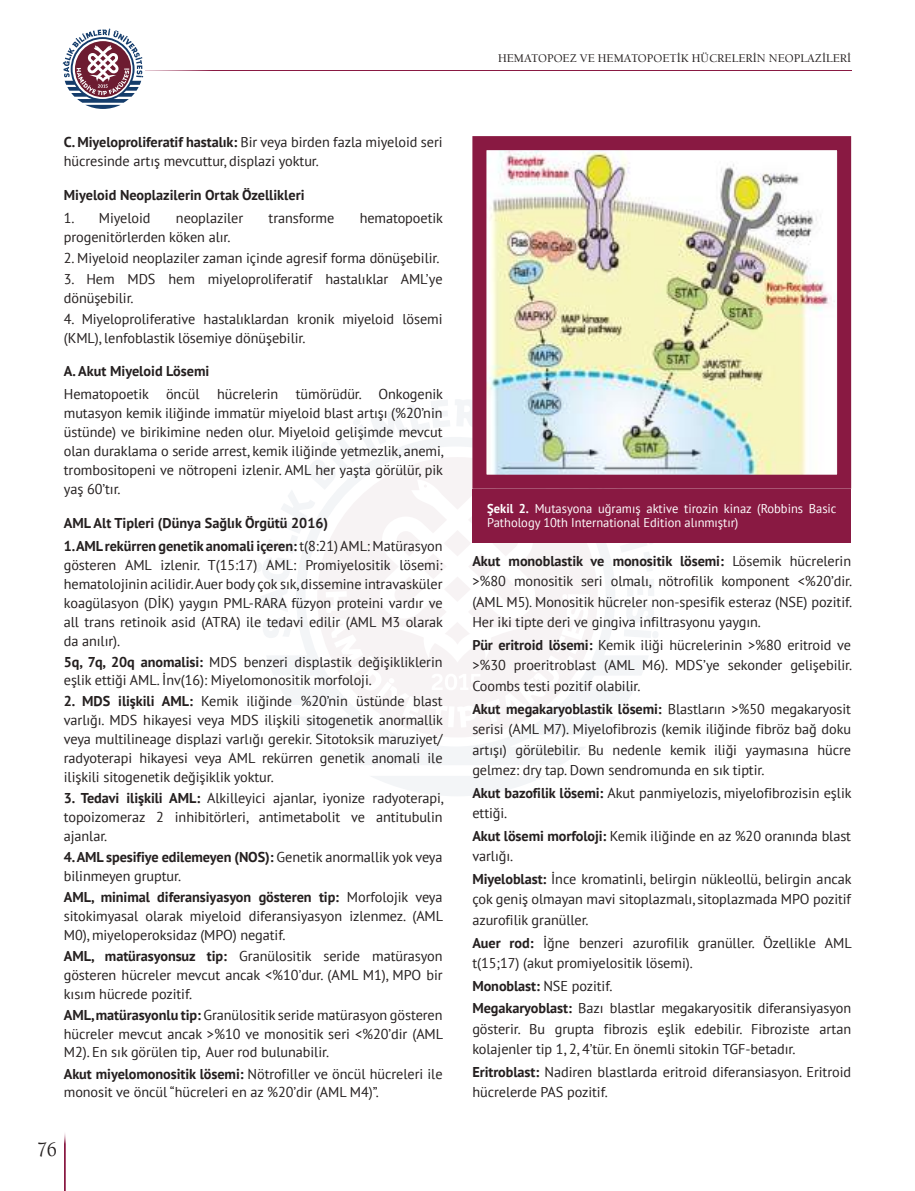
<style>
.page{position:relative;width:915px;height:1191px;background:#fff}
.page>*{position:absolute;margin:0;border:0;box-sizing:border-box;transform-origin:0 0}
.t1{font:21px "Berkeley Regular Tr";color:#241f1f;scale:.92 1}
.t2{font:14.25px/18.9px "PT Sans";letter-spacing:-.005em;color:#241f1f}
.t3{font:700 14.25px "PT Sans";color:#241f1f}
.t4{font:12.75px/14.2px "PT Sans";color:#fff}
.t5{font:12px "Berkeley Regular Tr";color:#241f1f}
.s1{font-weight:700}
</style>
<div class="page">
<hr style="left:85px;top:70px;width:765px;height:1px;background:#891942">
<svg style="left:63px;top:29px;width:80px;height:80px"></svg>
<hr style="left:64px;top:1131px;width:1px;height:60px;background:#891942">
<img style="left:465px;top:136px;width:387px;height:360px">
<div style="left:472px;top:489px;width:378px;height:53px;background:#891942"></div>
<p class="t5" style="left:498px;top:51px;width:354px">HEMATOPOEZ VE HEMATOPOETİK HÜCRELERİN NEOPLAZİLERİ</p>
<p class="t2" style="left:64px;top:132px;width:380px"><span class="s1">C. Miyeloproliferatif hastalık:</span> Bir veya birden fazla miyeloid seri hücresinde artış mevcuttur, displazi yoktur.</p>
<p class="t3" style="left:64px;top:185px;width:242px">Miyeloid Neoplazilerin Ortak Özellikleri</p>
<p class="t2" style="left:64px;top:208px;width:88px">1. Miyeloid</p>
<p class="t2" style="left:176px;top:208px;width:69px">neoplaziler</p>
<p class="t2" style="left:268px;top:208px;width:67px">transforme</p>
<p class="t2" style="left:359px;top:208px;width:85px">hematopoetik</p>
<p class="t2" style="left:64px;top:227px;width:168px">progenitörlerden köken alır.</p>
<p class="t2" style="left:64px;top:248px;width:377px">2. Miyeloid neoplaziler zaman içinde agresif forma dönüşebilir.</p>
<p class="t2" style="left:64px;top:269px;width:380px">3. Hem MDS hem miyeloproliferatif hastalıklar AML’ye dönüşebilir.</p>
<p class="t2" style="left:64px;top:309px;width:380px">4. Miyeloproliferative hastalıklardan kronik miyeloid lösemi (KML), lenfoblastik lösemiye dönüşebilir.</p>
<p class="t3" style="left:64px;top:362px;width:147px">A. Akut Miyeloid Lösemi</p>
<p class="t2" style="left:64px;top:385px;width:381px;text-align:justify">Hematopoetik öncül hücrelerin tümörüdür. Onkogenik mutasyon kemik iliğinde immatür miyeloid blast artışı (%20’nin üstünde) ve birikimine neden olur. Miyeloid gelişimde mevcut olan duraklama o seride arrest, kemik iliğinde yetmezlik, anemi, trombositopeni ve nötropeni izlenir. AML her yaşta görülür, pik yaş 60’tır.</p>
<p class="t3" style="left:64px;top:513px;width:266px">AML Alt Tipleri (Dünya Sağlık Örgütü 2016)</p>
<p class="t2" style="left:64px;top:536px;width:380px;text-align:justify"><span class="s1">1. AML rekürren genetik anomali içeren:</span> t(8:21) AML: Matürasyon gösteren AML izlenir. T(15:17) AML: Promiyelositik lösemi: hematolojinin acilidir. Auer body çok sık, dissemine intravasküler koagülasyon (DİK) yaygın PML-RARA füzyon proteini vardır ve all trans retinoik asid (ATRA) ile tedavi edilir (AML M3 olarak da anılır).</p>
<p class="t2" style="left:64px;top:652px;width:380px"><span class="s1">5q, 7q, 20q anomalisi:</span> MDS benzeri displastik değişikliklerin eşlik ettiği AML. İnv(16): Miyelomonositik morfoloji.</p>
<p class="t2" style="left:64px;top:691px;width:380px;text-align:justify"><span class="s1">2. MDS ilişkili AML:</span> Kemik iliğinde %20’nin üstünde blast varlığı. MDS hikayesi veya MDS ilişkili sitogenetik anormallik veya multilineage displazi varlığı gerekir. Sitotoksik maruziyet/ radyoterapi hikayesi veya AML rekürren genetik anomali ile ilişkili sitogenetik değişiklik yoktur.</p>
<p class="t2" style="left:64px;top:788px;width:381px;text-align:justify"><span class="s1">3. Tedavi ilişkili AML:</span> Alkilleyici ajanlar, iyonize radyoterapi, topoizomeraz 2 inhibitörleri, antimetabolit ve antitubulin ajanlar.</p>
<p class="t2" style="left:64px;top:847px;width:380px"><span class="s1">4. AML spesifiye edilemeyen (NOS):</span> Genetik anormallik yok veya bilinmeyen gruptur.</p>
<p class="t2" style="left:64px;top:887px;width:381px;text-align:justify"><span class="s1">AML, minimal diferansiyasyon gösteren tip:</span> Morfolojik veya sitokimyasal olarak miyeloid diferansiyasyon izlenmez. (AML M0), miyeloperoksidaz (MPO) negatif.</p>
<p class="t2" style="left:64px;top:946px;width:380px;text-align:justify"><span class="s1">AML, matürasyonsuz tip:</span> Granülositik seride matürasyon gösteren hücreler mevcut ancak &lt;%10’dur. (AML M1), MPO bir kısım hücrede pozitif.</p>
<p class="t2" style="left:64px;top:1004px;width:381px;text-align:justify"><span class="s1">AML, matürasyonlu tip:</span> Granülositik seride matürasyon gösteren hücreler mevcut ancak &gt;%10 ve monositik seri &lt;%20’dir (AML M2). En sık görülen tip, Auer rod bulunabilir.</p>
<p class="t2" style="left:64px;top:1063px;width:380px"><span class="s1">Akut miyelomonositik lösemi:</span> Nötrofiller ve öncül hücreleri ile monosit ve öncül “hücreleri en az %20’dir (AML M4)”.</p>
<h1 class="t1" style="left:37px;top:1136px;width:23px">76</h1>
<p class="t4" style="left:487px;top:501px;width:350px"><span class="s1">Şekil 2.</span> Mutasyona uğramış aktive tirozin kinaz (Robbins Basic<br>Pathology 10th International Edition alınmıştır)</p>
<p class="t2" style="left:472px;top:550px;width:381px;line-height:20.5px;text-align:justify"><span class="s1">Akut monoblastik ve monositik lösemi:</span> Lösemik hücrelerin &gt;%80 monositik seri olmalı, nötrofilik komponent &lt;%20’dir. (AML M5). Monositik hücreler non-spesifik esteraz (NSE) pozitif.<br>Her iki tipte deri ve gingiva infiltrasyonu yaygın.</p>
<p class="t2" style="left:472px;top:634px;width:381px;line-height:20.5px;text-align:justify"><span class="s1">Pür eritroid lösemi:</span> Kemik iliği hücrelerinin &gt;%80 eritroid ve &gt;%30 proeritroblast (AML M6). MDS’ye sekonder gelişebilir.<br>Coombs testi pozitif olabilir.</p>
<p class="t2" style="left:472px;top:698px;width:380px;line-height:20.5px;text-align:justify"><span class="s1">Akut megakaryoblastik lösemi:</span> Blastların &gt;%50 megakaryosit serisi (AML M7). Miyelofibrozis (kemik iliğinde fibröz bağ doku artışı) görülebilir. Bu nedenle kemik iliği yaymasına hücre gelmez: dry tap. Down sendromunda en sık tiptir.</p>
<p class="t2" style="left:472px;top:782px;width:380px;line-height:20.5px"><span class="s1">Akut bazofilik lösemi:</span> Akut panmiyelozis, miyelofibrozisin eşlik ettiği.</p>
<p class="t2" style="left:472px;top:825px;width:380px;line-height:20.5px"><span class="s1">Akut lösemi morfoloji:</span> Kemik iliğinde en az %20 oranında blast varlığı.</p>
<p class="t2" style="left:472px;top:868px;width:380px;line-height:20.5px;text-align:justify"><span class="s1">Miyeloblast:</span> İnce kromatinli, belirgin nükleollü, belirgin ancak çok geniş olmayan mavi sitoplazmalı, sitoplazmada MPO pozitif azurofilik granüller.</p>
<p class="t2" style="left:472px;top:932px;width:381px;line-height:20.5px"><span class="s1">Auer rod:</span> İğne benzeri azurofilik granüller. Özellikle AML t(15;17) (akut promiyelositik lösemi).</p>
<p class="t2" style="left:472px;top:974px;width:380px;line-height:22.6px"><span class="s1">Monoblast:</span> NSE pozitif.<br><span class="s1">Megakaryoblast:</span> Bazı blastlar megakaryositik diferansiyasyon</p>
<p class="t2" style="left:472px;top:1018px;width:380px;line-height:20.5px">gösterir. Bu grupta fibrozis eşlik edebilir. Fibroziste artan kolajenler tip 1, 2, 4’tür. En önemli sitokin TGF-betadır.</p>
<p class="t2" style="left:472px;top:1061px;width:380px;line-height:20.5px"><span class="s1">Eritroblast:</span> Nadiren blastlarda eritroid diferansiasyon. Eritroid hücrelerde PAS pozitif.</p>
</div>
